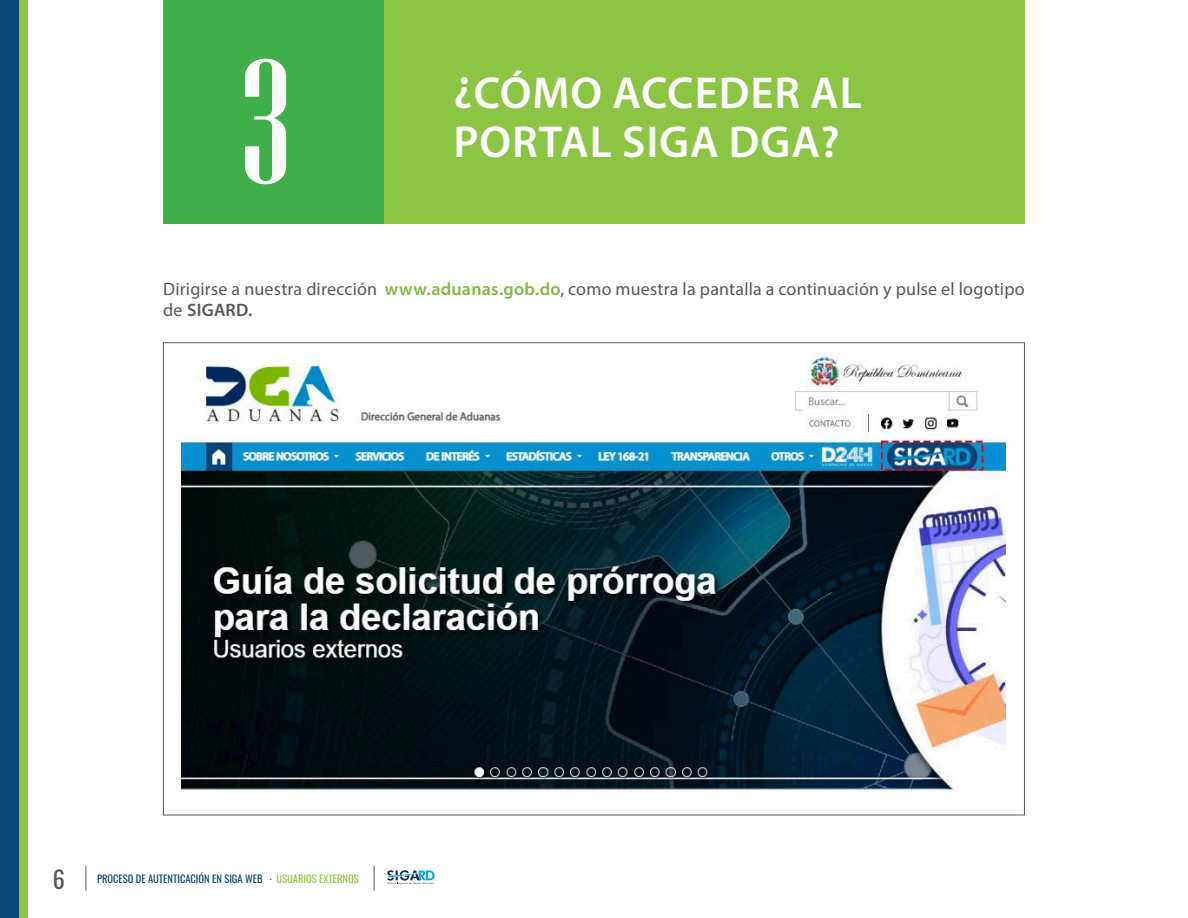
<style>
.page{position:relative;width:1188px;height:918px;background:#fff}
.page>*{position:absolute;margin:0;border:0;box-sizing:border-box;transform-origin:0 0}
.t1{font:177px "Niagara Solid";color:#fff}
.t2{font:600 45px/49.5px "Myriad Pro";letter-spacing:.02em;color:#fff}
.t3{font:24px "Oswald";color:#57585a}
.t4{font:18px/21.6px "Myriad Pro";letter-spacing:.01em;color:#57585a}
.t5{font:10.5px "Oswald";color:#0a4677}
.s1{font-weight:600;color:#81ba41}
.s2{font-weight:600}
.s3{color:#8bc642}
</style>
<div class="page">
<div style="left:0;top:0;width:28px;height:918px;background:#8bc642"></div>
<div style="left:0;top:0;width:19px;height:918px;background:#0c4779"></div>
<svg style="left:374px;top:866px;width:1px;height:25px"></svg>
<svg style="left:86px;top:866px;width:1px;height:25px"></svg>
<svg style="left:387px;top:870px;width:47px;height:15px"></svg>
<div style="left:384px;top:0;width:641px;height:223px;background:#8bc543"></div>
<div style="left:163px;top:0;width:221px;height:223px;background:#40ae49"></div>
<img style="left:182px;top:353px;width:823px;height:437px">
<p class="t1" style="left:240px;top:29px;width:53px">3</p>
<p class="t2" style="left:454px;top:67px;width:410px">¿CÓMO ACCEDER AL<br>PORTAL SIGA DGA?</p>
<p class="t4" style="left:163px;top:277px;width:863px">Dirigirse a nuestra dirección <span class="s1">www.aduanas.gob.do</span>, como muestra la pantalla a continuación y pulse el logotipo de <span class="s2">SIGARD.</span></p>
<h3 class="t3" style="left:53px;top:858px;width:14px">6</h3>
<p class="t5" style="left:97px;top:869px;width:263px">PROCESO DE AUTENTICACIÓN EN SIGA WEB . <span class="s3">USUARIOS EXTERNOS</span></p>
</div>
